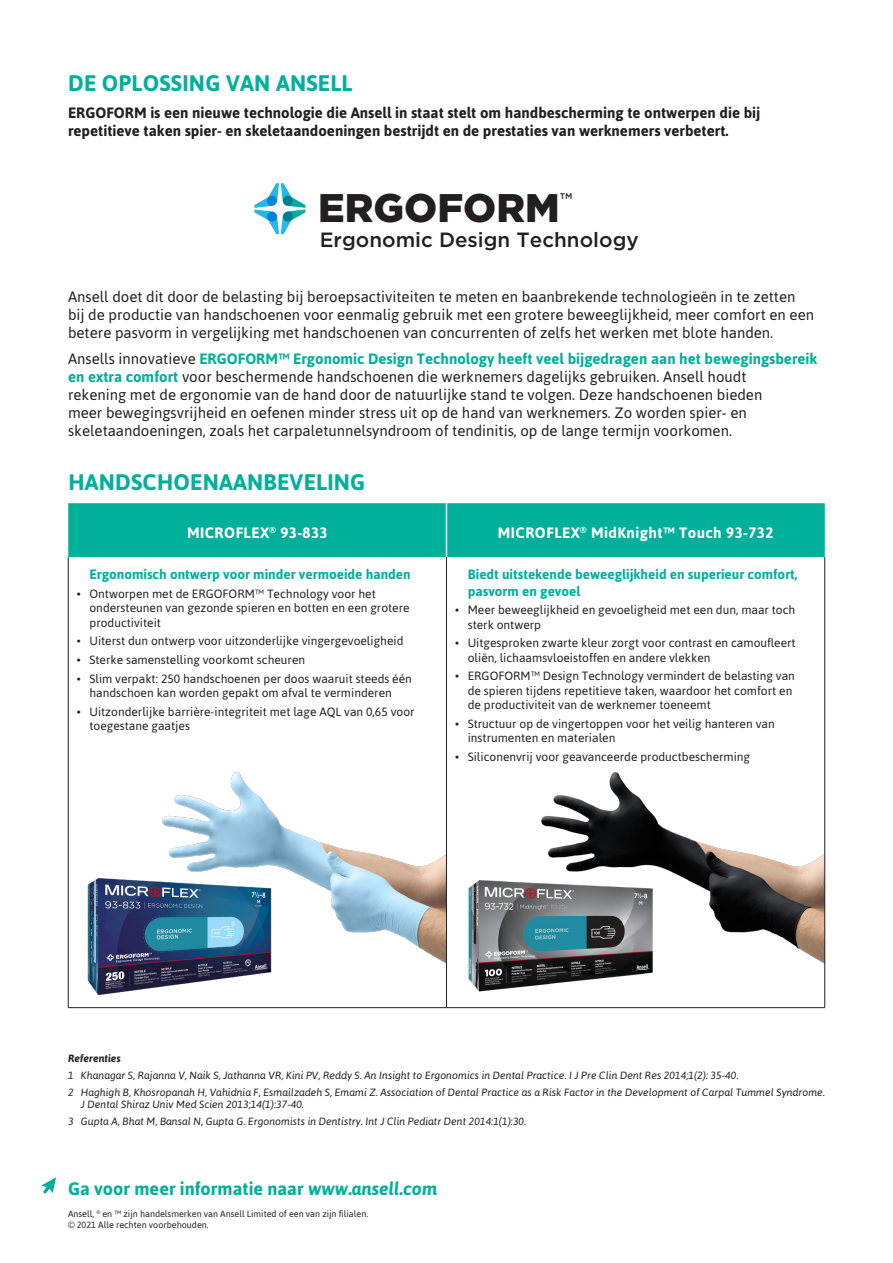
<style>
.page{position:relative;width:893px;height:1263px;background:#fff}
.page>*{position:absolute;margin:0;border:0;box-sizing:border-box;transform-origin:0 0}
.t1{font:900 39.9px "Gotham";color:#231f20}
.Product_Statement{font:700 22.5px "Asap";letter-spacing:.01em;color:#00b09b}
.t2{font:500 20.55px "Gotham";color:#231f20}
.t3{font:700 18px "Asap";color:#00b09b}
.Product_Statement-2{font:15px/18px "Asap";color:#231f20}
.Product_Statement-3{font:700 15px/18px "Asap";color:#231f20}
.t4{font:700 15px "Asap";letter-spacing:.03em;color:#fff}
.t5{font:700 13.5px/16.2px "Asap";color:#00b09b}
.t6{font:12px/14.4px "Asap";color:#231f20}
.t7{font:italic 10.5px/12.6px "Asap";color:#231f20}
.t8{font:italic 700 10.5px "Asap";color:#231f20}
.t9{font:9px/10.8px "Asap";color:#231f20}
.s1{font-weight:700;color:#00b09b}
.s2{font-style:italic}
</style>
<div class="page">
<img style="left:468px;top:880px;width:185px;height:112px">
<img style="left:538px;top:772px;width:286px;height:194px">
<svg style="left:41px;top:1177px;width:15px;height:17px"></svg>
<svg style="left:254px;top:183px;width:51px;height:51px"></svg>
<img style="left:87px;top:878px;width:185px;height:118px">
<img style="left:160px;top:772px;width:286px;height:194px">
<div style="left:68px;top:503px;width:757px;height:54px;background:#00b09b"></div>
<hr style="left:446px;top:503px;width:1px;height:54px;background:#fff">
<hr style="left:68px;top:557px;width:1px;height:450px;background:#231f20">
<hr style="left:446px;top:557px;width:1px;height:450px;background:#231f20">
<hr style="left:824px;top:557px;width:1px;height:450px;background:#231f20">
<hr style="left:68px;top:1007px;width:378px;height:1px;background:#231f20">
<hr style="left:446px;top:1007px;width:379px;height:1px;background:#231f20">
<p class="Product_Statement" style="left:68px;top:68px;width:286px">DE OPLOSSING VAN ANSELL</p>
<p class="Product_Statement-3" style="left:68px;top:103px;width:694px">ERGOFORM is een nieuwe technologie die Ansell in staat stelt om handbescherming te ontwerpen die bij repetitieve taken spier- en skeletaandoeningen bestrijdt en de prestaties van werknemers verbetert.</p>
<p class="t1" style="left:318px;top:180px;width:256px">ERGOFORM<sup>™</sup></p>
<p class="t2" style="left:320px;top:227px;width:321px">Ergonomic Design Technology</p>
<p class="Product_Statement-2" style="left:68px;top:287px;width:748px">Ansell doet dit door de belasting bij beroepsactiviteiten te meten en baanbrekende technologieën in te zetten bij de productie van handschoenen voor eenmalig gebruik met een grotere beweeglijkheid, meer comfort en een betere pasvorm in vergelijking met handschoenen van concurrenten of zelfs het werken met blote handen.</p>
<p class="Product_Statement-2" style="left:68px;top:349px;width:751px">Ansells innovatieve <span class="s1">ERGOFORM™ Ergonomic Design Technology heeft veel bijgedragen aan het bewegingsbereik en extra comfort</span> voor beschermende handschoenen die werknemers dagelijks gebruiken. Ansell houdt<br>rekening met de ergonomie van de hand door de natuurlijke stand te volgen. Deze handschoenen bieden<br>meer bewegingsvrijheid en oefenen minder stress uit op de hand van werknemers. Zo worden spier- en skeletaandoeningen, zoals het carpaletunnelsyndroom of tendinitis, op de lange termijn voorkomen.</p>
<p class="Product_Statement" style="left:68px;top:467px;width:299px">HANDSCHOENAANBEVELING</p>
<p class="t4" style="left:187px;top:522px;width:142px">MICROFLEX<sup>®</sup> 93-833</p>
<p class="t4" style="left:498px;top:522px;width:277px">MICROFLEX<sup>®</sup> MidKnight™ Touch 93-732</p>
<p class="t5" style="left:89px;top:566px;width:323px">Ergonomisch ontwerp voor minder vermoeide handen</p>
<p class="t6" style="left:89px;top:586px;width:322px;text-indent:-13px">• Ontworpen met de ERGOFORM™ Technology voor het ondersteunen van gezonde spieren en botten en een grotere productiviteit</p>
<p class="t6" style="left:77px;top:634px;width:328px">• Uiterst dun ontwerp voor uitzonderlijke vingergevoeligheid</p>
<p class="t6" style="left:77px;top:652px;width:230px">• Sterke samenstelling voorkomt scheuren</p>
<p class="t6" style="left:89px;top:671px;width:324px;text-indent:-13px">• Slim verpakt: 250 handschoenen per doos waaruit steeds één handschoen kan worden gepakt om afval te verminderen</p>
<p class="t6" style="left:89px;top:704px;width:327px;text-indent:-13px">• Uitzonderlijke barrière-integriteit met lage AQL van 0,65 voor toegestane gaatjes</p>
<p class="t5" style="left:468px;top:566px;width:331px">Biedt uitstekende beweeglijkheid en superieur comfort, pasvorm en gevoel</p>
<p class="t6" style="left:468px;top:602px;width:329px;text-indent:-13px">• Meer beweeglijkheid en gevoeligheid met een dun, maar toch sterk ontwerp</p>
<p class="t6" style="left:468px;top:635px;width:329px;text-indent:-13px">• Uitgesproken zwarte kleur zorgt voor contrast en camoufleert oliën, lichaamsvloeistoffen en andere vlekken</p>
<p class="t6" style="left:468px;top:668px;width:329px;text-indent:-13px">• ERGOFORM™ Design Technology vermindert de belasting van de spieren tijdens repetitieve taken, waardoor het comfort en de productiviteit van de werknemer toeneemt</p>
<p class="t6" style="left:468px;top:716px;width:308px;text-indent:-13px">• Structuur op de vingertoppen voor het veilig hanteren van instrumenten en materialen</p>
<p class="t6" style="left:455px;top:749px;width:297px">• Siliconenvrij voor geavanceerde productbescherming</p>
<p class="t8" style="left:68px;top:1051px;width:54px">Referenties</p>
<p class="t7" style="left:68px;top:1068px;width:672px">1 Khanagar S, Rajanna V, Naik S, Jathanna VR, Kini PV, Reddy S. An Insight to Ergonomics in Dental Practice. I J Pre Clin Dent Res 2014;1(2): 35-40.</p>
<p class="t7" style="left:81px;top:1085px;width:746px;text-indent:-13px">2 Haghigh B, Khosropanah H, Vahidnia F, Esmailzadeh S, Emami Z. Association of Dental Practice as a Risk Factor in the Development of Carpal Tummel Syndrome.<br>J Dental Shiraz Univ Med Scien 2013;14(1):37-40.</p>
<p class="t7" style="left:68px;top:1115px;width:460px">3 Gupta A, Bhat M, Bansal N, Gupta G. Ergonomists in Dentistry. Int J Clin Pediatr Dent 2014:1(1):30.</p>
<p class="t3" style="left:68px;top:1176px;width:371px">Ga voor meer informatie naar <span class="s2">www.ansell.com</span></p>
<p class="t9" style="left:68px;top:1208px;width:302px">Ansell, <sup>®</sup> en ™ zijn handelsmerken van Ansell Limited of een van zijn filialen. © 2021 Alle rechten voorbehouden.</p>
</div>
